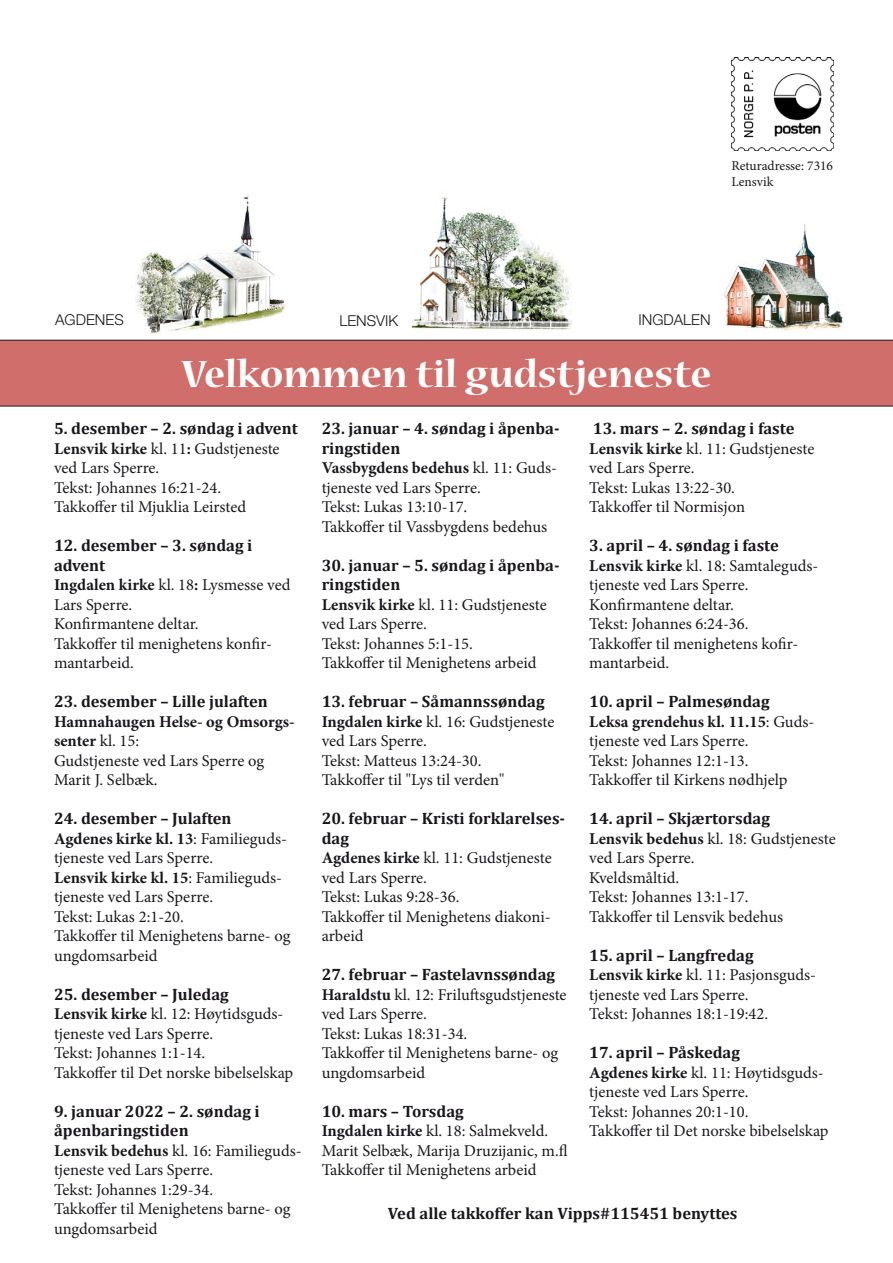
<style>
.page{position:relative;width:893px;height:1263px;background:#fff}
.page>*{position:absolute;margin:0;border:0;box-sizing:border-box;transform-origin:0 0}
.t1{font:700 42px "Nueva Std";color:#fff}
.Gudstjenesteliste{font:16.5px/19.5px "Minion Pro";color:#1a171c}
.Brødtekst{font:700 16.5px/19.5px "Cambria";color:#1a171c}
.Brødtekst-2{font:16.5px/19.5px "Minion Pro";color:#1a171c}
.Balto_ingress{font:700 16.5px "Cambria";color:#1a171c}
.Gudstjenesteliste-2{font:700 16.5px/19.5px "Minion Pro";color:#1a171c}
.t2{font:300 15px "Helvetica Neue LT Pro";color:#1a171c}
.t3{font:13.5px/16.2px "Minion Pro";color:#1a171c}
.s1{font-weight:700}
.s2{font-weight:400}
</style>
<div class="page">
<img style="left:731px;top:57px;width:102px;height:94px">
<div style="left:0;top:340px;width:893px;height:66px;background:#cf6e6a"></div>
<img style="left:132px;top:194px;width:154px;height:140px">
<img style="left:413px;top:196px;width:158px;height:134px">
<img style="left:723px;top:224px;width:120px;height:106px">
<p class="t3" style="left:731px;top:158px;width:103px">Returadresse: 7316<br>Lensvik</p>
<p class="t2" style="left:55px;top:310px;width:70px">AGDENES</p>
<p class="t2" style="left:339px;top:311px;width:60px">LENSVIK</p>
<p class="t2" style="left:638px;top:310px;width:74px">INGDALEN</p>
<p class="t1" style="left:181px;top:355px;width:532px">Velkommen til gudstjeneste</p>
<p class="Brødtekst" style="left:54px;top:418px;width:245px">5. desember – 2. søndag i advent</p>
<p class="Brødtekst-2" style="left:54px;top:439px;width:227px"><span class="s1">Lensvik kirke</span> kl. 11<span class="s1">:</span> Gudstjeneste ved Lars Sperre.</p>
<p class="Brødtekst-2" style="left:54px;top:478px;width:169px">Tekst: Johannes 16:21-24.</p>
<p class="Brødtekst-2" style="left:54px;top:497px;width:194px">Takkoffer til Mjuklia Leirsted</p>
<p class="Brødtekst" style="left:54px;top:535px;width:200px">12. desember – 3. søndag i advent</p>
<p class="Gudstjenesteliste" style="left:54px;top:575px;width:238px"><span class="s1">Ingdalen kirke</span> kl. 18<span class="s1">:</span> Lysmesse ved<br>Lars Sperre.</p>
<p class="Gudstjenesteliste" style="left:54px;top:614px;width:146px">Konfirmantene deltar.</p>
<p class="Gudstjenesteliste" style="left:54px;top:634px;width:219px">Takkoffer til menighetens konfir&shy;mantarbeid.</p>
<p class="Brødtekst" style="left:54px;top:691px;width:215px">23. desember – Lille julaften</p>
<p class="Gudstjenesteliste-2" style="left:54px;top:712px;width:242px">Hamnahaugen Helse- og Omsorgs&shy;senter <span class="s2">kl. 15:</span></p>
<p class="Gudstjenesteliste" style="left:54px;top:751px;width:212px">Gudstjeneste ved Lars Sperre og<br>Marit J. Selbæk.</p>
<p class="Brødtekst" style="left:54px;top:808px;width:179px">24. desember – Julaften</p>
<p class="Gudstjenesteliste" style="left:54px;top:829px;width:234px"><span class="s1">Agdenes kirke kl. 13</span>: Familieguds&shy;tjeneste ved Lars Sperre.</p>
<p class="Gudstjenesteliste" style="left:54px;top:868px;width:230px"><span class="s1">Lensvik kirke kl. 15</span>: Familieguds&shy;tjeneste ved Lars Sperre.</p>
<p class="Gudstjenesteliste" style="left:54px;top:907px;width:131px">Tekst: Lukas 2:1-20.</p>
<p class="Gudstjenesteliste" style="left:54px;top:926px;width:238px">Takkoffer til Menighetens barne- og ungdomsarbeid</p>
<p class="Brødtekst" style="left:54px;top:984px;width:176px">25. desember – Juledag</p>
<p class="Gudstjenesteliste" style="left:54px;top:1004px;width:231px"><span class="s1">Lensvik kirke</span> kl. 12: Høytidsguds&shy;tjeneste ved Lars Sperre.</p>
<p class="Gudstjenesteliste" style="left:54px;top:1043px;width:153px">Tekst: Johannes 1:1-14.</p>
<p class="Gudstjenesteliste" style="left:54px;top:1063px;width:241px">Takkoffer til Det norske bibelselskap</p>
<p class="Brødtekst" style="left:54px;top:1101px;width:207px">9. januar 2022 – 2. søndag i åpenbaringstiden</p>
<p class="Gudstjenesteliste" style="left:54px;top:1141px;width:249px"><span class="s1">Lensvik bedehus</span> kl. 16: Familieguds&shy;tjeneste ved Lars Sperre.</p>
<p class="Gudstjenesteliste" style="left:54px;top:1180px;width:161px">Tekst: Johannes 1:29-34.</p>
<p class="Gudstjenesteliste" style="left:54px;top:1199px;width:238px">Takkoffer til Menighetens barne- og ungdomsarbeid</p>
<p class="Brødtekst" style="left:322px;top:418px;width:240px">23. januar – 4. søndag i åpenba&shy;ringstiden</p>
<p class="Gudstjenesteliste" style="left:322px;top:458px;width:237px"><span class="s1">Vassbygdens bedehus</span> kl. 11: Guds&shy;tjeneste ved Lars Sperre.</p>
<p class="Gudstjenesteliste" style="left:322px;top:497px;width:147px">Tekst: Lukas 13:10-17.</p>
<p class="Gudstjenesteliste" style="left:322px;top:517px;width:227px">Takkoffer til Vassbygdens bedehus</p>
<p class="Brødtekst" style="left:322px;top:555px;width:240px">30. januar – 5. søndag i åpenba&shy;ringstiden</p>
<p class="Gudstjenesteliste" style="left:322px;top:595px;width:227px"><span class="s1">Lensvik kirke</span> kl. 11: Gudstjeneste ved Lars Sperre.</p>
<p class="Gudstjenesteliste" style="left:322px;top:634px;width:153px">Tekst: Johannes 5:1-15.</p>
<p class="Gudstjenesteliste" style="left:322px;top:653px;width:216px">Takkoffer til Menighetens arbeid</p>
<p class="Brødtekst" style="left:322px;top:691px;width:224px">13. februar – Såmannssøndag</p>
<p class="Gudstjenesteliste" style="left:322px;top:712px;width:234px"><span class="s1">Ingdalen kirke</span> kl. 16: Gudstjeneste ved Lars Sperre.</p>
<p class="Gudstjenesteliste" style="left:322px;top:751px;width:161px">Tekst: Matteus 13:24-30.</p>
<p class="Gudstjenesteliste" style="left:322px;top:770px;width:184px">Takkoffer til "Lys til verden"</p>
<p class="Brødtekst" style="left:322px;top:808px;width:245px">20. februar – Kristi forklarelses&shy;dag</p>
<p class="Gudstjenesteliste" style="left:322px;top:848px;width:232px"><span class="s1">Agdenes kirke</span> kl. 11: Gudstjeneste ved Lars Sperre.</p>
<p class="Gudstjenesteliste" style="left:322px;top:887px;width:139px">Tekst: Lukas 9:28-36.</p>
<p class="Gudstjenesteliste" style="left:322px;top:907px;width:229px">Takkoffer til Menighetens diakoni&shy;arbeid</p>
<p class="Brødtekst" style="left:322px;top:964px;width:235px">27. februar – Fastelavnssøndag</p>
<p class="Gudstjenesteliste" style="left:322px;top:985px;width:246px"><span class="s1">Haraldstu</span> kl. 12: Friluftsgudstjeneste ved Lars Sperre.</p>
<p class="Gudstjenesteliste" style="left:322px;top:1024px;width:147px">Tekst: Lukas 18:31-34.</p>
<p class="Gudstjenesteliste" style="left:322px;top:1043px;width:238px">Takkoffer til Menighetens barne- og ungdomsarbeid</p>
<p class="Brødtekst" style="left:322px;top:1101px;width:144px">10. mars – Torsdag</p>
<p class="Gudstjenesteliste" style="left:322px;top:1121px;width:228px"><span class="s1">Ingdalen kirke</span> kl. 18: Salmekveld.</p>
<p class="Gudstjenesteliste" style="left:322px;top:1141px;width:247px">Marit Selbæk, Marija Druzijanic, m.fl</p>
<p class="Gudstjenesteliste" style="left:322px;top:1160px;width:216px">Takkoffer til Menighetens arbeid</p>
<p class="Brødtekst" style="left:593px;top:418px;width:203px">13. mars – 2. søndag i faste</p>
<p class="Gudstjenesteliste" style="left:589px;top:439px;width:227px"><span class="s1">Lensvik kirke</span> kl. 11: Gudstjeneste ved Lars Sperre.</p>
<p class="Gudstjenesteliste" style="left:589px;top:478px;width:147px">Tekst: Lukas 13:22-30.</p>
<p class="Gudstjenesteliste" style="left:589px;top:497px;width:157px">Takkoffer til Normisjon</p>
<p class="Brødtekst" style="left:589px;top:535px;width:191px">3. april – 4. søndag i faste</p>
<p class="Gudstjenesteliste" style="left:589px;top:556px;width:231px"><span class="s1">Lensvik kirke</span> kl. 18: Samtaleguds&shy;tjeneste ved Lars Sperre.</p>
<p class="Gudstjenesteliste" style="left:589px;top:595px;width:146px">Konfirmantene deltar.</p>
<p class="Gudstjenesteliste" style="left:589px;top:614px;width:161px">Tekst: Johannes 6:24-36.</p>
<p class="Gudstjenesteliste" style="left:589px;top:634px;width:210px">Takkoffer til menighetens kofir&shy;mantarbeid.</p>
<p class="Brødtekst" style="left:589px;top:691px;width:182px">10. april – Palmesøndag</p>
<p class="Gudstjenesteliste" style="left:589px;top:712px;width:226px"><span class="s1">Leksa grendehus kl. 11.15</span>: Guds&shy;tjeneste ved Lars Sperre.</p>
<p class="Gudstjenesteliste" style="left:589px;top:751px;width:161px">Tekst: Johannes 12:1-13.</p>
<p class="Gudstjenesteliste" style="left:589px;top:770px;width:200px">Takkoffer til Kirkens nødhjelp</p>
<p class="Brødtekst" style="left:589px;top:808px;width:182px">14. april – Skjærtorsdag</p>
<p class="Gudstjenesteliste" style="left:589px;top:829px;width:248px"><span class="s1">Lensvik bedehus</span> kl. 18: Gudstjeneste ved Lars Sperre.</p>
<p class="Gudstjenesteliste" style="left:589px;top:868px;width:91px">Kveldsmåltid.</p>
<p class="Gudstjenesteliste" style="left:589px;top:887px;width:161px">Tekst: Johannes 13:1-17.</p>
<p class="Gudstjenesteliste" style="left:589px;top:907px;width:195px">Takkoffer til Lensvik bedehus</p>
<p class="Brødtekst" style="left:589px;top:945px;width:166px">15. april – Langfredag</p>
<p class="Gudstjenesteliste" style="left:589px;top:965px;width:228px"><span class="s1">Lensvik kirke</span> kl. 11: Pasjonsguds&shy;tjeneste ved Lars Sperre.</p>
<p class="Gudstjenesteliste" style="left:589px;top:1004px;width:180px">Tekst: Johannes 18:1-19:42.</p>
<p class="Brødtekst" style="left:589px;top:1042px;width:152px">17. april – Påskedag</p>
<p class="Gudstjenesteliste" style="left:589px;top:1063px;width:236px"><span class="s1">Agdenes kirke</span> kl. 11: Høytidsguds&shy;tjeneste ved Lars Sperre.</p>
<p class="Gudstjenesteliste" style="left:589px;top:1102px;width:161px">Tekst: Johannes 20:1-10.</p>
<p class="Gudstjenesteliste" style="left:589px;top:1121px;width:241px">Takkoffer til Det norske bibelselskap</p>
<p class="Balto_ingress" style="left:388px;top:1202px;width:351px">Ved alle takkoffer kan Vipps#115451 benyttes</p>
</div>
